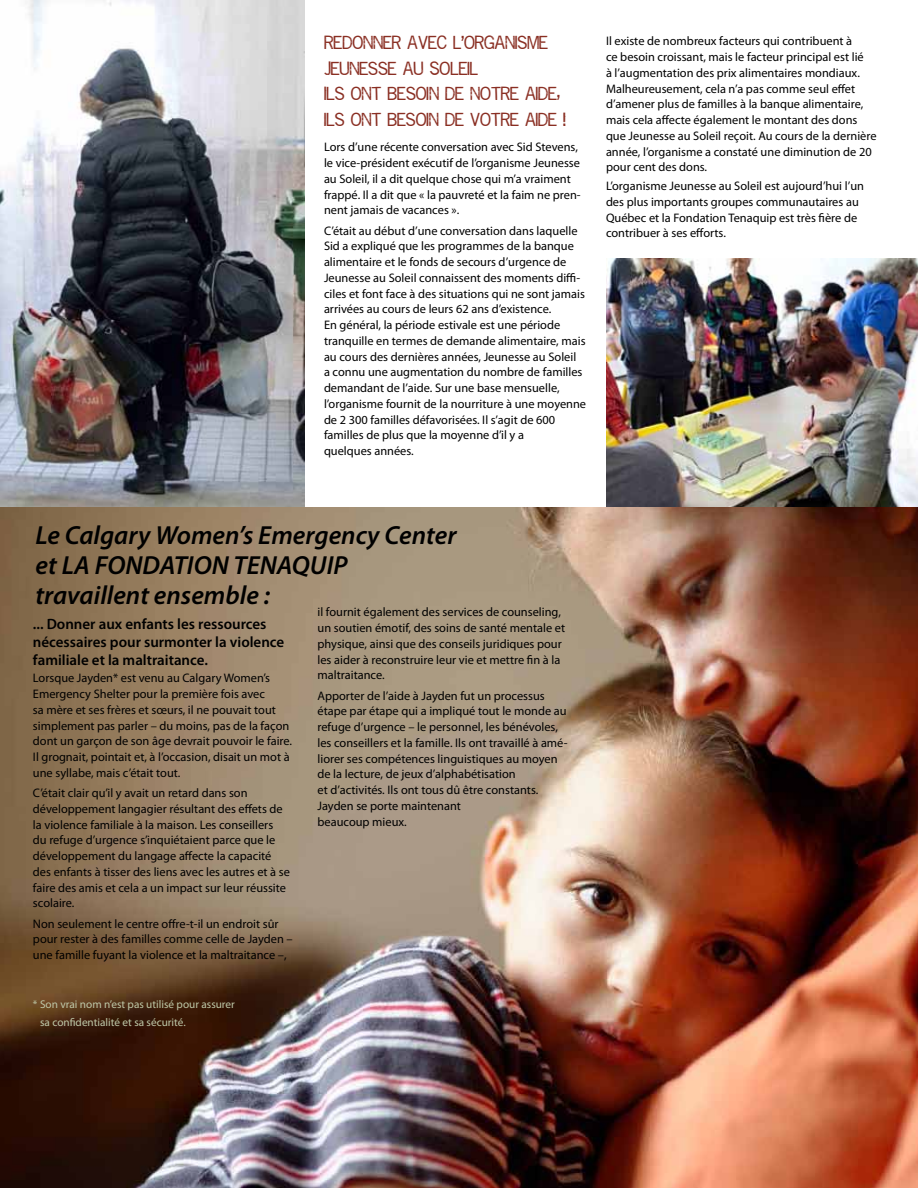
<style>
.page{position:relative;width:918px;height:1188px;background:#fff}
.page>*{position:absolute;margin:0;border:0;box-sizing:border-box;transform-origin:0 0}
.t1{font:italic 600 26.25px/30px "Myriad Pro";color:#000}
.t2{font:600 15px/18px "Myriad Pro";color:#000}
.t3{font:14.25px/25.5px "Reprise Stamp";color:#8a2f23}
.t4{font:12.3px/15.8px "Myriad Pro";color:#000}
.t5{font:11.25px/17.2px "Myriad Pro";color:#bec8a8}
</style>
<div class="page">
<img style="left:606px;top:259px;width:312px;height:248px">
<img style="left:1px;top:0;width:304px;height:507px">
<img style="left:0;top:507px;width:918px;height:681px">
<p class="t3" style="left:324px;top:30px;width:244px">REDONNER AVEC L’ORGANISME<br>JEUNESSE AU SOLEIL<br>ILS ONT BESOIN DE NOTRE AIDE,<br>ILS ONT BESOIN DE VOTRE AIDE !</p>
<p class="t4" style="left:324px;top:139px;width:258px">Lors d’une récente conversation avec Sid Stevens, le vice-président exécutif de l’organisme Jeunesse au Soleil, il a dit quelque chose qui m’a vraiment frappé. Il a dit que « la pauvreté et la faim ne pren&shy;nent jamais de vacances ».</p>
<p class="t4" style="left:324px;top:222px;width:264px">C’était au début d’une conversation dans laquelle Sid a expliqué que les programmes de la banque alimentaire et le fonds de secours d’urgence de Jeunesse au Soleil connaissent des moments diffi&shy;ciles et font face à des situations qui ne sont jamais arrivées au cours de leurs 62 ans d’existence.<br>En général, la période estivale est une période tranquille en termes de demande alimentaire, mais au cours des dernières années, Jeunesse au Soleil<br>a connu une augmentation du nombre de familles demandant de l’aide. Sur une base mensuelle, l’organisme fournit de la nourriture à une moyenne de 2 300 familles défavorisées. Il s’agit de 600 familles de plus que la moyenne d’il y a<br>quelques années.</p>
<p class="t4" style="left:606px;top:33px;width:272px">Il existe de nombreux facteurs qui contribuent à<br>ce besoin croissant, mais le facteur principal est lié<br>à l’augmentation des prix alimentaires mondiaux.<br>Malheureusement, cela n’a pas comme seul effet d’amener plus de familles à la banque alimentaire, mais cela affecte également le montant des dons que Jeunesse au Soleil reçoit. Au cours de la dernière année, l’organisme a constaté une diminution de 20 pour cent des dons.</p>
<p class="t4" style="left:606px;top:178px;width:260px">L’organisme Jeunesse au Soleil est aujourd’hui l’un des plus importants groupes communautaires au Québec et la Fondation Tenaquip est très fière de contribuer à ses efforts.</p>
<h1 class="t1" style="left:36px;top:519px;width:423px">Le Calgary Women’s Emergency Center et LA FONDATION TENAQUIP travaillent ensemble :</h1>
<p class="t2" style="left:33px;top:615px;width:253px">... Donner aux enfants les ressources nécessaires pour surmonter la violence familiale et la maltraitance.</p>
<p class="t4" style="left:33px;top:670px;width:261px">Lorsque Jayden* est venu au Calgary Women’s Emergency Shelter pour la première fois avec<br>sa mère et ses frères et sœurs, il ne pouvait tout simplement pas parler – du moins, pas de la façon dont un garçon de son âge devrait pouvoir le faire.<br>Il grognait, pointait et, à l’occasion, disait un mot à une syllabe, mais c’était tout.</p>
<p class="t4" style="left:33px;top:785px;width:258px">C’était clair qu’il y avait un retard dans son développement langagier résultant des effets de la violence familiale à la maison. Les conseillers du refuge d’urgence s’inquiétaient parce que le développement du langage affecte la capacité des enfants à tisser des liens avec les autres et à se faire des amis et cela a un impact sur leur réussite scolaire.</p>
<p class="t4" style="left:33px;top:916px;width:261px">Non seulement le centre offre-t-il un endroit sûr pour rester à des familles comme celle de Jayden – une famille fuyant la violence et la maltraitance –,</p>
<p class="t5" style="left:40px;top:996px;width:196px;text-indent:-7px">* Son vrai nom n’est pas utilisé pour assurer sa confidentialité et sa sécurité.</p>
<p class="t4" style="left:318px;top:604px;width:249px">il fournit également des services de counseling, un soutien émotif, des soins de santé mentale et physique, ainsi que des conseils juridiques pour les aider à reconstruire leur vie et mettre fin à la maltraitance.</p>
<p class="t4" style="left:318px;top:687px;width:252px">Apporter de l’aide à Jayden fut un processus étape par étape qui a impliqué tout le monde au refuge d’urgence – le personnel, les bénévoles, les conseillers et la famille. Ils ont travaillé à amé&shy;liorer ses compétences linguistiques au moyen de la lecture, de jeux d’alphabétisation<br>et d’activités. Ils ont tous dû être constants.<br>Jayden se porte maintenant<br>beaucoup mieux.</p>
</div>
